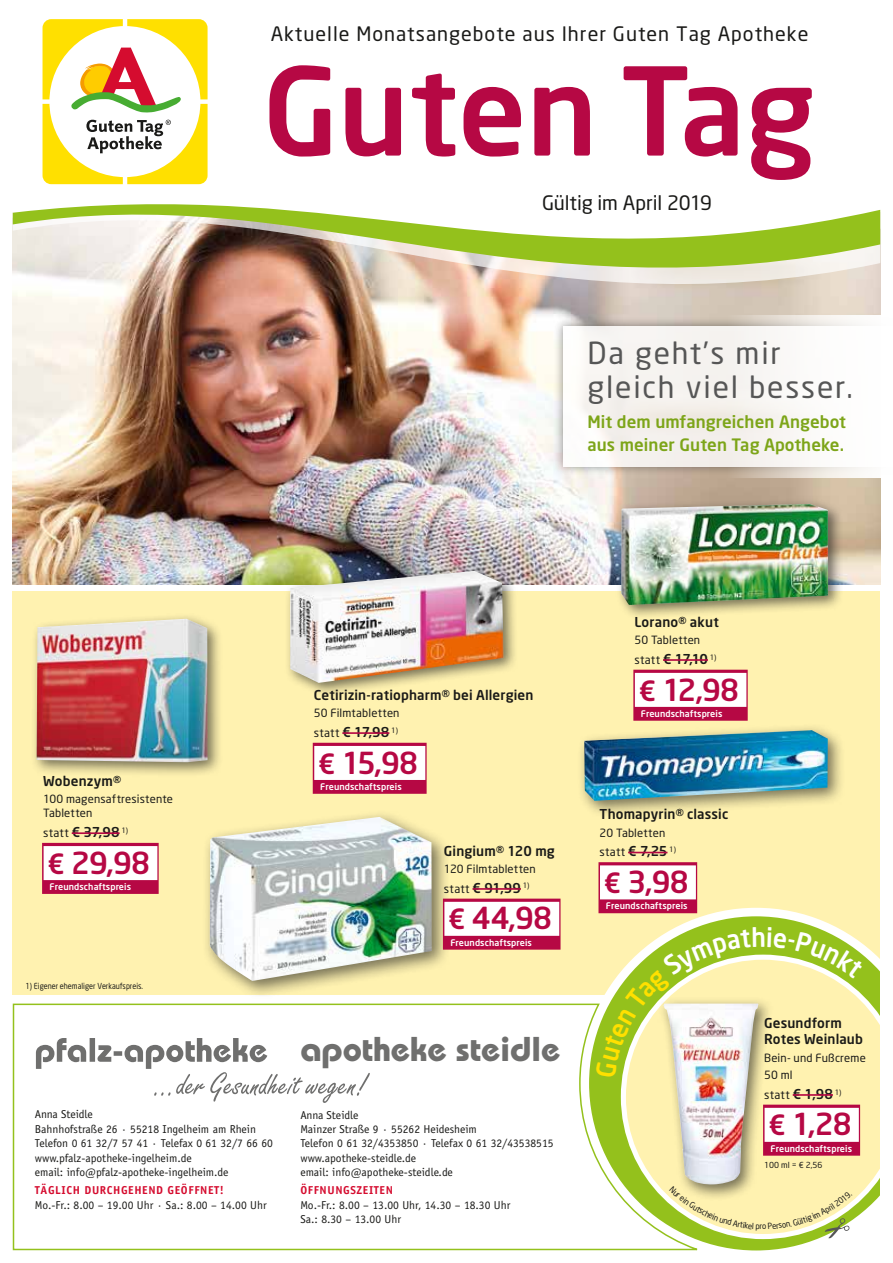
<style>
.page{position:relative;width:893px;height:1263px;background:#fff}
.page>*{position:absolute;margin:0;border:0;box-sizing:border-box;transform-origin:0 0}
.t1{font:500 120.15px "Neo Sans";letter-spacing:-.005em;color:#b60844}
.t2{font:700 34.5px "Bauhaus";color:#6f6f6e}
.t3{font:500 30px "Neo Sans";letter-spacing:-.025em;color:#b60844}
.t4{font:30px/33.8px "Neo Sans";letter-spacing:.06em;color:#565656}
.t5{font:19.65px "Neo Sans";letter-spacing:.05em;color:#1a1a18}
.t6{font:19.65px "Neo Sans";letter-spacing:-.01em;color:#1a1a18}
.t7{font:500 16.95px/22.5px "Neo Sans";letter-spacing:.005em;color:#7da519}
.t8{font:500 13.5px/16.5px "Neo Sans";letter-spacing:.01em;color:#1a1a18}
.t9{font:11.55px/14.4px "Officina Sans";color:#1a1a18}
.t10{font:700 11.55px "Officina Sans";letter-spacing:.05em;color:#d50c2f}
.t11{font:11.55px "Neo Sans";letter-spacing:.025em;color:#1a1a18}
.t12{font:11.25px/14.2px "Neo Sans";letter-spacing:.015em;color:#1a1a18}
.t13{font:500 9px "Neo Sans";letter-spacing:.01em;color:#fff}
.t14{font:8.25px "Neo Sans";color:#1a1a18;scale:.88 1}
.t15{font:8.25px "Neo Sans";color:#1a1a18}
.s1{font-weight:400;font-size:11.55px}
.s2{font-size:27.6px}
.s3{font-weight:500;font-size:13.5px}
</style>
<div class="page">
<img style="left:13px;top:322px;width:867px;height:263px">
<div style="left:13px;top:591px;width:867px;height:404px;background:#fff2b0"></div>
<svg style="left:13px;top:173px;width:867px;height:149px"></svg>
<svg style="left:43px;top:19px;width:165px;height:165px"></svg>
<svg style="left:598px;top:908px;width:277px;height:343px"></svg>
<svg style="left:706px;top:954px;width:174px;height:285px;background:#f3eda9"></svg>
<div style="left:553px;top:317px;width:340px;height:159px;background:#1a1a18;opacity:.6"></div>
<svg style="left:563px;top:326px;width:164px;height:141px;fill:#f5f3f0"></svg>
<svg style="left:727px;top:315px;width:166px;height:162px"></svg>
<svg style="left:12px;top:1003px;width:694px;height:248px"></svg>
<div style="left:202px;top:810px;width:248px;height:189px;background:#1a1a18;opacity:.6"></div>
<img style="left:210px;top:817px;width:222px;height:164px">
<div style="left:443px;top:899px;width:117px;height:51px;background:#b60844"></div>
<div style="left:444px;top:902px;width:115px;height:34px;background:#fff"></div>
<hr style="left:473px;top:888px;width:48px;height:2px;background:#b60844">
<div style="left:615px;top:498px;width:228px;height:122px;background:#1a1a18;opacity:.6"></div>
<img style="left:621px;top:504px;width:207px;height:101px">
<div style="left:633px;top:670px;width:115px;height:51px;background:#b60844"></div>
<div style="left:635px;top:673px;width:111px;height:34px;background:#fff"></div>
<hr style="left:663px;top:659px;width:45px;height:2px;background:#b60844">
<div style="left:598px;top:862px;width:99px;height:51px;background:#b60844"></div>
<div style="left:600px;top:865px;width:96px;height:34px;background:#fff"></div>
<hr style="left:628px;top:852px;width:39px;height:1px;background:#b60844">
<div style="left:577px;top:723px;width:269px;height:96px;background:#1a1a18;opacity:.6"></div>
<img style="left:584px;top:730px;width:244px;height:71px">
<div style="left:30px;top:613px;width:194px;height:165px;background:#1a1a18;opacity:.6"></div>
<img style="left:37px;top:619px;width:171px;height:143px">
<div style="left:42px;top:843px;width:117px;height:51px;background:#b60844"></div>
<div style="left:44px;top:846px;width:113px;height:34px;background:#fff"></div>
<hr style="left:72px;top:832px;width:48px;height:2px;background:#b60844">
<div style="left:284px;top:565px;width:235px;height:132px;background:#1a1a18;opacity:.6"></div>
<img style="left:290px;top:571px;width:214px;height:112px">
<div style="left:313px;top:743px;width:114px;height:51px;background:#b60844"></div>
<div style="left:314px;top:746px;width:111px;height:34px;background:#fff"></div>
<hr style="left:342px;top:732px;width:47px;height:2px;background:#b60844">
<div style="left:658px;top:997px;width:116px;height:204px;background:#1a1a18;opacity:.6"></div>
<img style="left:663px;top:1077px;width:95px;height:108px">
<div style="left:763px;top:1105px;width:97px;height:51px;background:#b60844"></div>
<div style="left:765px;top:1108px;width:94px;height:34px;background:#fff"></div>
<hr style="left:793px;top:1094px;width:40px;height:2px;background:#b60844">
<svg style="left:595px;top:927px;width:269px;height:150px"></svg>
<svg style="left:669px;top:1186px;width:183px;height:52px;background:#ebe9a4"></svg>
<h3 class="t5" style="left:271px;top:22px;width:539px">Aktuelle Monatsangebote aus Ihrer Guten Tag Apotheke</h3>
<h1 class="t1" style="left:263px;top:35px;width:554px">Guten Tag</h1>
<h3 class="t6" style="left:542px;top:191px;width:172px">Gültig im April 2019</h3>
<h3 class="t4" style="left:587px;top:335px;width:267px">Da geht’s mir gleich viel besser.</h3>
<h3 class="t7" style="left:587px;top:410px;width:260px">Mit dem umfangreichen Angebot aus meiner Guten Tag Apotheke.</h3>
<p class="t8" style="left:43px;top:772px;width:80px">Wobenzym®</p>
<p class="t12" style="left:43px;top:792px;width:131px">100 magensaftresistente<br>Tabletten</p>
<p class="t8" style="left:43px;top:823px;width:86px"><span class="s1">statt</span> € 37,98 <sup>1)</sup></p>
<h3 class="t3" style="left:47px;top:844px;width:104px"><span class="s2">€</span> 29,98</h3>
<p class="t13" style="left:50px;top:881px;width:83px">Freundschaftspreis</p>
<p class="t14" style="left:26px;top:980px;width:135px">1) Eigener ehemaliger Verkaufspreis.</p>
<p class="t9" style="left:35px;top:1107px;width:239px">Anna Steidle<br>Bahnhofstraße 26 · 55218 Ingelheim am Rhein Telefon 0 61 32/7 57 41 · Telefax 0 61 32/7 66 60 www.pfalz-apotheke-ingelheim.de<br>email: info@pfalz-apotheke-ingelheim.de</p>
<p class="t10" style="left:35px;top:1183px;width:191px">TÄGLICH DURCHGEHEND GEÖFFNET!</p>
<p class="t9" style="left:35px;top:1197px;width:233px">Mo.-Fr.: 8.00 – 19.00 Uhr · Sa.: 8.00 – 14.00 Uhr</p>
<p class="t8" style="left:314px;top:686px;width:221px">Cetirizin-ratiopharm® bei Allergien</p>
<p class="t12" style="left:314px;top:706px;width:87px">50 Filmtabletten</p>
<p class="t8" style="left:314px;top:723px;width:86px"><span class="s1">statt</span> € 17,98 <sup>1)</sup></p>
<h3 class="t3" style="left:318px;top:743px;width:102px"><span class="s2">€</span> 15,98</h3>
<p class="t13" style="left:320px;top:781px;width:83px">Freundschaftspreis</p>
<p class="t8" style="left:444px;top:842px;width:112px">Gingium® 120 mg</p>
<p class="t12" style="left:444px;top:862px;width:93px">120 Filmtabletten</p>
<p class="t8" style="left:444px;top:879px;width:87px"><span class="s1">statt</span> € 91,99 <sup>1)</sup></p>
<h3 class="t3" style="left:448px;top:899px;width:105px"><span class="s2">€</span> 44,98</h3>
<p class="t13" style="left:450px;top:936px;width:83px">Freundschaftspreis</p>
<h2 class="t2" style="left:300px;top:1028px;width:261px">apotheke steidle</h2>
<p class="t9" style="left:300px;top:1107px;width:255px">Anna Steidle<br>Mainzer Straße 9 · 55262 Heidesheim<br>Telefon 0 61 32/4353850 · Telefax 0 61 32/43538515 www.apotheke-steidle.de<br>email: info@apotheke-steidle.de</p>
<p class="t10" style="left:300px;top:1183px;width:94px">ÖFFNUNGSZEITEN</p>
<p class="t9" style="left:300px;top:1198px;width:211px">Mo.-Fr.: 8.00 – 13.00 Uhr, 14.30 – 18.30 Uhr<br>Sa.: 8.30 – 13.00 Uhr</p>
<p class="t8" style="left:634px;top:613px;width:86px">Lorano® akut</p>
<p class="t12" style="left:634px;top:633px;width:67px">50 Tabletten</p>
<p class="t8" style="left:634px;top:650px;width:84px"><span class="s1">statt</span> € 17,10 <sup>1)</sup></p>
<h3 class="t3" style="left:639px;top:670px;width:102px"><span class="s2">€</span> 12,98</h3>
<p class="t13" style="left:641px;top:708px;width:83px">Freundschaftspreis</p>
<p class="t8" style="left:600px;top:806px;width:130px">Thomapyrin® classic</p>
<p class="t12" style="left:600px;top:825px;width:67px">20 Tabletten</p>
<p class="t11" style="left:600px;top:845px;width:78px">statt <span class="s3">€ 7,25</span> <sup>1)</sup></p>
<h3 class="t3" style="left:604px;top:863px;width:86px"><span class="s2">€</span> 3,98</h3>
<p class="t13" style="left:606px;top:900px;width:83px">Freundschaftspreis</p>
<p class="t8" style="left:764px;top:1014px;width:100px">Gesundform<br>Rotes Weinlaub</p>
<p class="t12" style="left:764px;top:1049px;width:103px;line-height:17.4px">Bein- und Fußcreme<br>50 ml</p>
<p class="t11" style="left:764px;top:1087px;width:79px">statt <span class="s3">€ 1,98</span> <sup>1)</sup></p>
<h3 class="t3" style="left:768px;top:1105px;width:85px"><span class="s2">€</span> 1,28</h3>
<p class="t13" style="left:770px;top:1142px;width:83px">Freundschaftspreis</p>
<p class="t15" style="left:764px;top:1159px;width:60px">100 ml = € 2,56</p>
</div>
